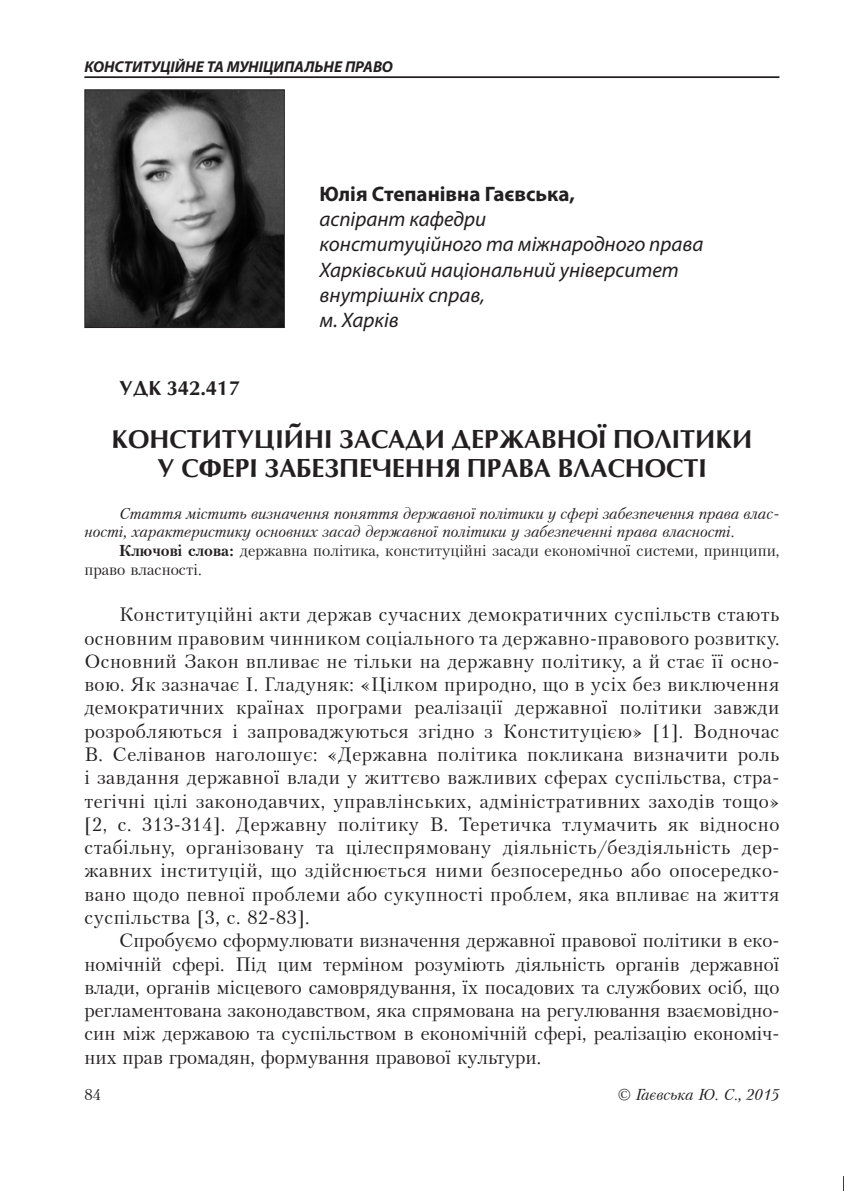
<style>
.page{position:relative;width:844px;height:1191px;background:#fff}
.page>*{position:absolute;margin:0;border:0;box-sizing:border-box;transform-origin:0 0}
.Заголовок{font:700 24.5px/29.4px "Opium";color:#231f20;text-align:center}
.Под_именем{font:italic 21px "Myriad Pro";color:#231f20}
.Имя{font:700 21px "Myriad Pro";color:#231f20}
.Текст{font:19.25px/23.3px "Petersburg CTT";letter-spacing:.01em;color:#231f20;text-align:justify}
.УДК{font:700 19.25px "Opium";color:#231f20}
.Анотация{font:italic 15.75px/18.9px "Petersburg CTT";color:#231f20}
.Анотация-2{font:15.75px/18.9px "Petersburg CTT";color:#231f20}
.t1{font:italic 700 15.75px "Myriad Pro";color:#231f20}
.s1{font-weight:700}
</style>
<div class="page">
<hr style="left:84px;top:76px;width:695px;height:2px;background:#231f20">
<img style="left:86px;top:91px;width:197px;height:235px">
<div style="left:84px;top:89px;width:201px;height:239px;border:1px solid #231f20"></div>
<p class="t1" style="left:84px;top:56px;width:310px">КОНСТИТУЦІЙНЕ ТА МУНІЦИПАЛЬНЕ ПРАВО</p>
<p class="Имя" style="left:319px;top:180px;width:257px">Юлія Степанівна Гаєвська,</p>
<p class="Под_именем" style="left:319px;top:206px;width:168px">аспірант кафедри</p>
<p class="Под_именем" style="left:319px;top:231px;width:385px">конституційного та міжнародного права</p>
<p class="Под_именем" style="left:319px;top:257px;width:361px">Харківський національний університет</p>
<p class="Под_именем" style="left:319px;top:282px;width:167px">внутрішніх справ,</p>
<p class="Под_именем" style="left:319px;top:307px;width:81px">м. Харків</p>
<p class="УДК" style="left:119px;top:375px;width:122px">УДК 342.417</p>
<p class="Заголовок" style="left:111px;top:424px;width:642px">КОНСТИТУЦІЙНІ ЗАСАДИ ДЕРЖАВНОЇ ПОЛІТИКИ<br>У СФЕРІ ЗАБЕЗПЕЧЕННЯ ПРАВА ВЛАСНОСТІ</p>
<p class="Анотация" style="left:84px;top:503px;width:696px;text-indent:35px">Стаття містить визначення поняття державної політики у сфері забезпечення права влас&shy;ності, характеристику основних засад державної політики у забезпеченні права власності.</p>
<p class="Анотация-2" style="left:84px;top:541px;width:696px;text-indent:35px"><span class="s1">Ключові слова:</span> державна політика, конституційні засади економічної системи, принципи, право власності.</p>
<p class="Текст" style="left:84px;top:603px;width:696px;text-indent:35px">Конституційні акти держав сучасних демократичних суспільств стають основним правовим чинником соціального та державно-правового розвитку.<br>Основний Закон впливає не тільки на державну політику, а й стає її осно&shy;вою. Як зазначає І. Гладуняк: «Цілком природно, що в усіх без виключення демократичних країнах програми реалізації державної політики завжди розробляються і запроваджуються згідно з Конституцією» [1]. Водночас В. Селіванов наголошує: «Державна політика покликана визначити роль і завдання державної влади у життєво важливих сферах суспільства, стра&shy;тегічні цілі законодавчих, управлінських, адміністративних заходів тощо» [2, с. 313-314]. Державну політику В. Теретичка тлумачить як відносно стабільну, організовану та цілеспрямовану діяльність/бездіяльність дер&shy;жавних інституцій, що здійснюється ними безпосередньо або опосередко&shy;вано щодо певної проблеми або сукупності проблем, яка впливає на життя суспільства [3, с. 82-83].</p>
<p class="Текст" style="left:84px;top:928px;width:696px;text-indent:35px">Спробуємо сформулювати визначення державної правової політики в еко&shy;номічній сфері. Під цим терміном розуміють діяльність органів державної влади, органів місцевого самоврядування, їх посадових та службових осіб, що регламентована законодавством, яка спрямована на регулювання взаємовідно&shy;син між державою та суспільством в економічній сфері, реалізацію економіч&shy;них прав громадян, формування правової культури.</p>
<p class="Анотация-2" style="left:84px;top:1085px;width:18px">84</p>
<p class="Анотация" style="left:617px;top:1085px;width:164px">© Гаєвська Ю. С., 2015</p>
</div>
